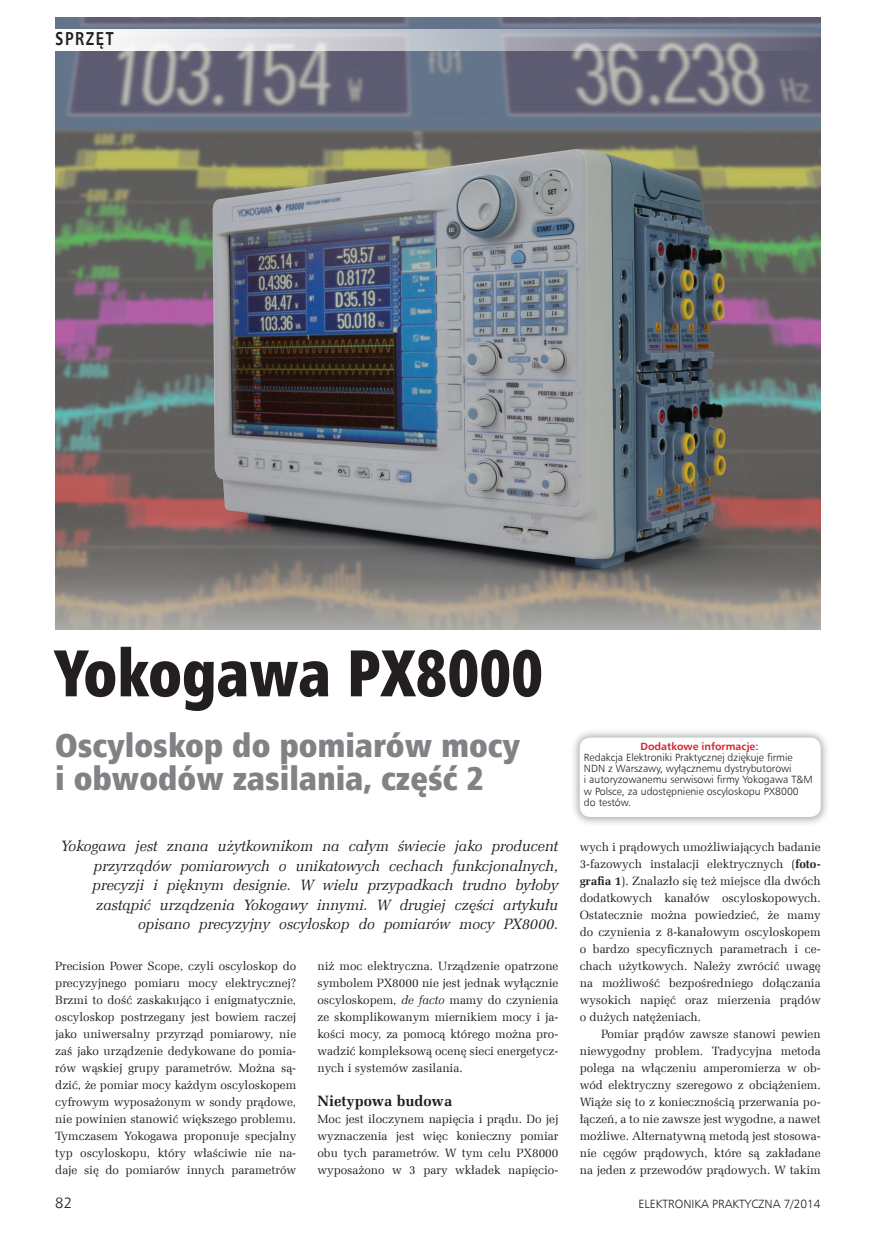
<style>
.page{position:relative;width:893px;height:1234px;background:#fff}
.page>*{position:absolute;margin:0;border:0;box-sizing:border-box;transform-origin:0 0}
._9_Tytul{font:66px "Humnst 777 X Blk Cn EU";color:#231f20;scale:.9 1}
._0_Podtytul{font:33px/33px "Humnst 777 X Blk Cn EU";color:#808285}
.t1{font:700 18.75px "Humnst 777 EU";letter-spacing:.1em;color:#231f20;scale:.8 1}
._2_Lead{font:italic 15px/19.5px "Zapf Ellipt EU";letter-spacing:-.005em;color:#231f20;text-align:right}
._3_Srodtytul{font:700 15px "Zapf Ellipt EU";color:#231f20}
.t2{font:15px "Humnst 777 Lt EU";color:#231f20}
._1_Body{font:12px/17px "Zapf Ellipt EU";color:#231f20;text-align:justify}
.t3{font:12px "Humnst 777 Lt EU";color:#231f20}
.t4{font:10.5px/11.2px "Humnst 777 Lt EU";color:#231f20}
.t5{font:700 10.5px "Humnst 777 EU";color:#d1232a}
.s1{font-style:italic}
.s2{font-weight:700}
</style>
<div class="page">
<img style="left:55px;top:17px;width:766px;height:612px">
<svg style="left:55px;top:29px;width:766px;height:22px"></svg>
<div style="left:570px;top:727px;width:261px;height:99px;background:#231f20;opacity:.35"></div>
<div style="left:580px;top:737px;width:241px;height:79px;background:#fff;border-radius:11px"></div>
<p class="t1" style="left:55px;top:27px;width:75px">SPRZĘT</p>
<p class="_9_Tytul" style="left:55px;top:630px;width:543px">Yokogawa PX8000</p>
<p class="_0_Podtytul" style="left:55px;top:728px;width:466px">Oscyloskop do pomiarów mocy i obwodów zasilania, część 2</p>
<p class="_2_Lead" style="left:62px;top:836px;width:498px">Yokogawa jest znana użytkownikom na całym świecie jako producent przyrządów pomiarowych o unikatowych cechach funkcjonalnych, precyzji i pięknym designie. W wielu przypadkach trudno byłoby zastąpić urządzenia Yokogawy innymi. W drugiej części artykułu opisano precyzyjny oscyloskop do pomiarów mocy PX8000.</p>
<p class="_1_Body" style="left:55px;top:957px;width:242px">Precision Power Scope, czyli oscyloskop do precyzyjnego pomiaru mocy elektrycznej?<br>Brzmi to dość zaskakująco i enigmatycznie, oscyloskop postrzegany jest bowiem raczej jako uniwersalny przyrząd pomiarowy, nie zaś jako urządzenie dedykowane do pomia&shy;rów wąskiej grupy parametrów. Można są&shy;dzić, że pomiar mocy każdym oscyloskopem cyfrowym wyposażonym w sondy prądowe, nie powinien stanowić większego problemu.<br>Tymczasem Yokogawa proponuje specjalny typ oscyloskopu, który właściwie nie na&shy;daje się do pomiarów innych parametrów</p>
<p class="_1_Body" style="left:317px;top:957px;width:242px">niż moc elektryczna. Urządzenie opatrzone symbolem PX8000 nie jest jednak wyłącznie oscyloskopem, <span class="s1">de facto</span> mamy do czynienia ze skomplikowanym miernikiem mocy i ja&shy;kości mocy, za pomocą którego można pro&shy;wadzić kompleksową ocenę sieci energetycz&shy;nych i systemów zasilania.</p>
<p class="_3_Srodtytul" style="left:317px;top:1091px;width:136px">Nietypowa budowa</p>
<p class="_1_Body" style="left:317px;top:1110px;width:242px">Moc jest iloczynem napięcia i prądu. Do jej wyznaczenia jest więc konieczny pomiar obu tych parametrów. W tym celu PX8000 wyposażono w 3 pary wkładek napięcio-</p>
<p class="t5" style="left:640px;top:739px;width:120px">Dodatkowe informacje:</p>
<p class="t4" style="left:584px;top:751px;width:230px">Redakcja Elektroniki Praktycznej dziękuje firmie NDN z Warszawy, wyłącznemu dystrybutorowi<br>i autoryzowanemu serwisowi firmy Yokogawa T&amp;M w Polsce, za udostępnienie oscyloskopu PX8000 do testów.</p>
<p class="_1_Body" style="left:580px;top:838px;width:242px">wych i prądowych umożliwiających badanie 3-fazowych instalacji elektrycznych (<span class="s2">foto&shy;grafia 1</span>). Znalazło się też miejsce dla dwóch dodatkowych kanałów oscyloskopowych.<br>Ostatecznie można powiedzieć, że mamy do czynienia z 8-kanałowym oscyloskopem o bardzo specyficznych parametrach i ce&shy;chach użytkowych. Należy zwrócić uwagę na możliwość bezpośredniego dołączania wysokich napięć oraz mierzenia prądów o dużych natężeniach.</p>
<p class="_1_Body" style="left:580px;top:1025px;width:242px;text-indent:21px">Pomiar prądów zawsze stanowi pewien niewygodny problem. Tradycyjna metoda polega na włączeniu amperomierza w ob&shy;wód elektryczny szeregowo z obciążeniem.<br>Wiąże się to z koniecznością przerwania po&shy;łączeń, a to nie zawsze jest wygodne, a nawet możliwe. Alternatywną metodą jest stosowa&shy;nie cęgów prądowych, które są zakładane na jeden z przewodów prądowych. W takim</p>
<p class="t2" style="left:55px;top:1193px;width:18px">82</p>
<p class="t3" style="left:638px;top:1196px;width:184px">ELEKTRONIKA PRAKTYCZNA 7/2014</p>
</div>
